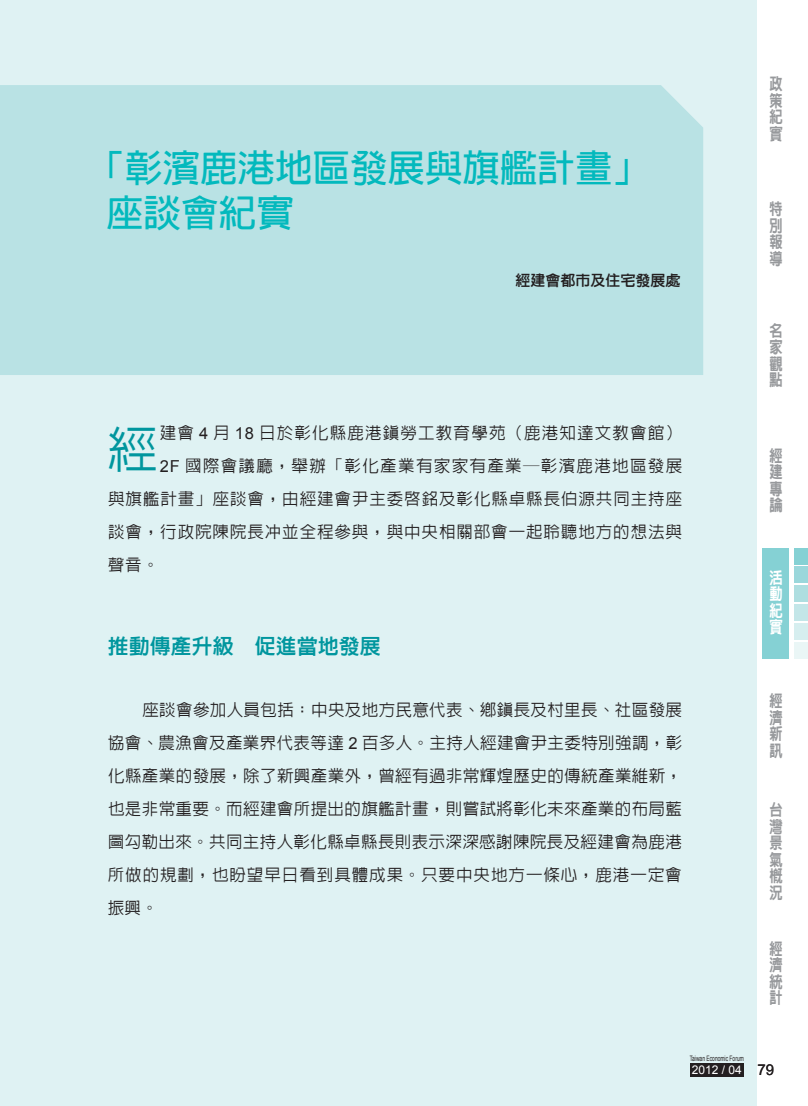
<style>
.page{position:relative;width:808px;height:1106px;background:#fff}
.page>*{position:absolute;margin:0;border:0;box-sizing:border-box;transform-origin:0 0}
.t1{font:500 49.5px "Lin Gothic";color:#00969e}
.t2{font:700 37.5px/45px "Lin Gothic";color:#03b9bd}
.t3{font:21px "Lin Gothic Extra";color:#00969e}
.t4{font:500 16.5px/33px "Lin Gothic";letter-spacing:.055em;color:#231f20;text-align:justify}
.t5{font:500 16.5px "Lin Gothic";letter-spacing:.08em;color:#231f20}
.t6{font:800 16.5px/16.5px "Lin Gothic";color:#97999c;text-align:justify;scale:.8 1}
.t7{font:800 16.5px/16.5px "Lin Gothic";color:#fff;text-align:justify;scale:.8 1}
.t8{font:15px "Lin Gothic Extra";color:#231f20}
.t9{font:15px "Arial";color:#231f20}
.t10{font:12px "Arial";color:#fff}
.t11{font:7.5px "Arial";color:#231f20;scale:.66 1}
.s1{font-family:"Arial";font-weight:400}
.s2{font-family:"Hiragino Sans GB W3";font-weight:400}
</style>
<div class="page">
<div style="left:0;top:0;width:757px;height:1106px;background:#dff2f3"></div>
<div style="left:0;top:85px;width:703px;height:290px;background:#b9e2e4"></div>
<div style="left:690px;top:1063px;width:54px;height:13px;background:#231f20"></div>
<div style="left:762px;top:548px;width:27px;height:111px;background:#85d1d4"></div>
<div style="left:794px;top:548px;width:14px;height:16px;background:#85d1d4"></div>
<div style="left:794px;top:567px;width:14px;height:16px;background:#9ad7db"></div>
<div style="left:794px;top:585px;width:14px;height:16px;background:#aedee0"></div>
<div style="left:794px;top:604px;width:14px;height:16px;background:#c3e6e8"></div>
<div style="left:794px;top:623px;width:14px;height:16px;background:#d6eeef"></div>
<div style="left:794px;top:642px;width:14px;height:16px;background:#eaf6f6"></div>
<h2 class="t2" style="left:106px;top:146px;width:545px;text-indent:-19px">「彰濱鹿港地區發展與旗艦計畫」座談會紀實</h2>
<p class="t8" style="left:515px;top:272px;width:166px">經建會都市及住宅發展處</p>
<h1 class="t1" style="left:108px;top:423px;width:51px">經</h1>
<p class="t4" style="left:160px;top:416px;width:524px">建會 <span class="s1">4</span> 月 <span class="s1">18</span> 日於彰化縣鹿港鎮勞工教育學苑（鹿港知達文教會館）</p>
<p class="t5" style="left:160px;top:457px;width:524px"><span class="s1">2F</span> 國際會議廳，舉辦「彰化產業有家家有產業─彰濱鹿港地區發展</p>
<p class="t4" style="left:108px;top:482px;width:575px">與旗艦計畫」座談會，由經建會尹主委啟銘及彰化縣卓縣長伯源共同主持座</p>
<p class="t4" style="left:108px;top:515px;width:575px">談會，行政院陳院長<span class="s2">冲</span>並全程參與，與中央相關部會一起聆聽地方的想法與</p>
<p class="t4" style="left:108px;top:548px;width:53px">聲音。</p>
<p class="t3" style="left:108px;top:635px;width:275px">推動傳產升級 促進當地發展</p>
<p class="t4" style="left:108px;top:693px;width:576px;text-indent:35px">座談會參加人員包括：中央及地方民意代表、鄉鎮長及村里長、社區發展協會、農漁會及產業界代表等達 <span class="s1">2</span> 百多人。主持人經建會尹主委特別強調，彰化縣產業的發展，除了新興產業外，曾經有過非常輝煌歷史的傳統產業維新，也是非常重要。而經建會所提出的旗艦計畫，則嘗試將彰化未來產業的布局藍圖勾勒出來。共同主持人彰化縣卓縣長則表示深深感謝陳院長及經建會為鹿港所做的規劃，也盼望早日看到具體成果。只要中央地方一條心，鹿港一定會振興。</p>
<p class="t6" style="left:769px;top:76px;width:18px">政策紀實</p>
<p class="t6" style="left:769px;top:201px;width:18px">特別報導</p>
<p class="t6" style="left:769px;top:322px;width:18px">名家觀點</p>
<p class="t6" style="left:769px;top:447px;width:18px">經建專論</p>
<p class="t7" style="left:769px;top:569px;width:18px">活動紀實</p>
<p class="t6" style="left:769px;top:692px;width:18px">經濟新訊</p>
<p class="t6" style="left:769px;top:801px;width:18px">台灣景氣概況</p>
<p class="t6" style="left:769px;top:940px;width:18px">經濟統計</p>
<p class="t11" style="left:690px;top:1053px;width:84px">Taiwan Economic Forum</p>
<p class="t10" style="left:692px;top:1062px;width:52px">2012 / 04</p>
<p class="t9" style="left:757px;top:1059px;width:18px">79</p>
</div>
